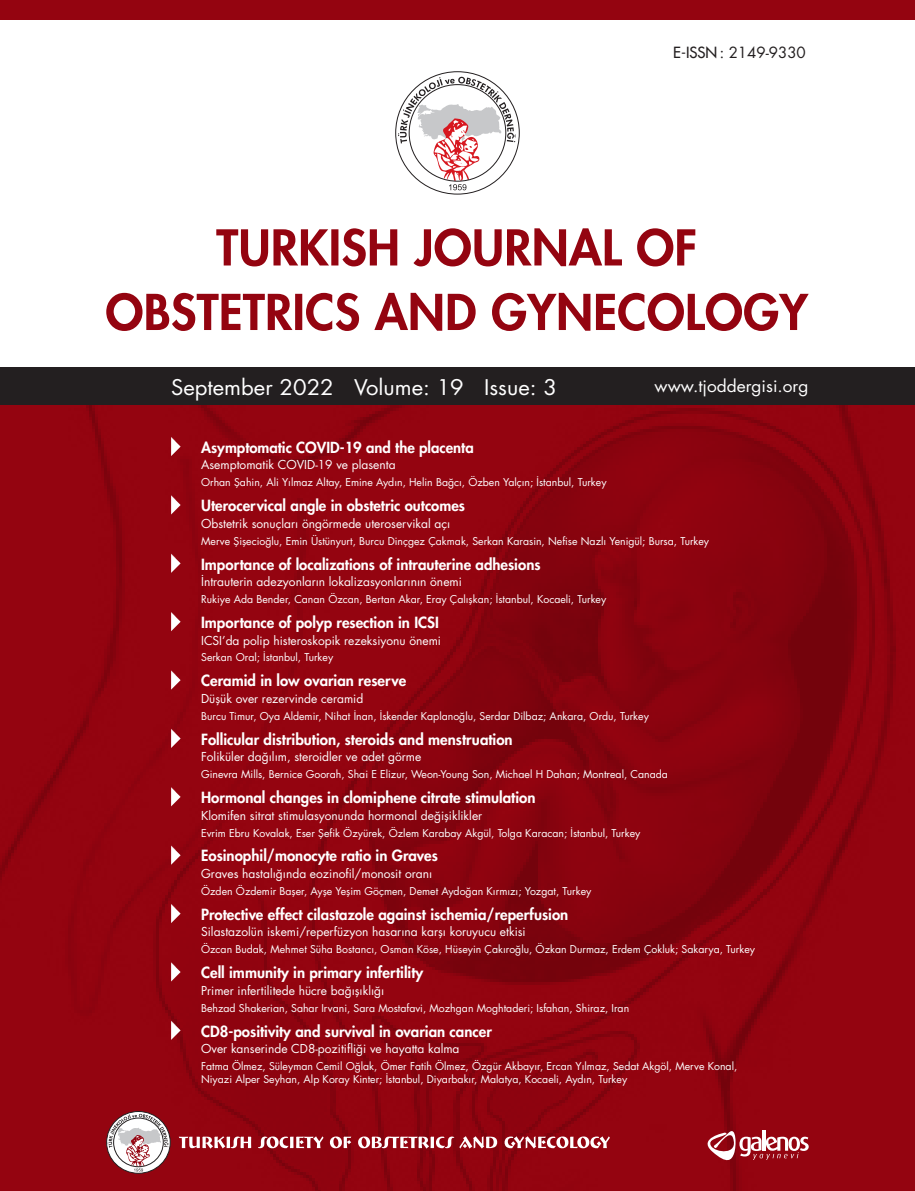
<style>
.page{position:relative;width:915px;height:1191px;background:#fff}
.page>*{position:absolute;margin:0;border:0;box-sizing:border-box;transform-origin:0 0}
.t1{font:21px "Futura Std";color:#fff;scale:1.05 1}
.t2{font:16.5px "Futura Std";color:#fff;scale:1.05 1}
.KPK-1{font:800 15px "Futura Std";color:#fff}
.t3{font:15px "Futura Std";color:#231f20}
.KPK-1-2{font:800 14.85px "Futura Std";color:#fff}
.KPK-2{font:12px "Futura Std";color:#fff}
.KPK-3{font:10.5px/12.6px "Futura Std";color:#fff}
.s1{font-weight:500}
.s2{font-size:15px}
.s3{font-size:14.85px}
</style>
<div class="page">
<img style="left:0;top:404px;width:914px;height:787px">
<svg style="left:106px;top:293px;width:702px;height:38px"></svg>
<svg style="left:216px;top:228px;width:479px;height:38px"></svg>
<svg style="left:395px;top:72px;width:124px;height:122px"></svg>
<svg style="left:398px;top:77px;width:117px;height:113px"></svg>
<div style="left:0;top:0;width:914px;height:20px;background:#940410"></div>
<div style="left:0;top:367px;width:914px;height:37px;background:#231f20"></div>
<div style="left:106px;top:1111px;width:64px;height:62px;border:1px solid #231f20;border-radius:50%"></div>
<svg style="left:108px;top:1113px;width:61px;height:58px"></svg>
<svg style="left:179px;top:1136px;width:430px;height:12px"></svg>
<svg style="left:696px;top:1125px;width:112px;height:39px"></svg>
<svg style="left:171px;top:437px;width:9px;height:19px"></svg>
<svg style="left:171px;top:495px;width:9px;height:19px"></svg>
<svg style="left:171px;top:554px;width:9px;height:19px"></svg>
<svg style="left:171px;top:612px;width:9px;height:19px"></svg>
<svg style="left:171px;top:670px;width:9px;height:19px"></svg>
<svg style="left:171px;top:729px;width:9px;height:19px"></svg>
<svg style="left:171px;top:787px;width:9px;height:19px"></svg>
<svg style="left:171px;top:845px;width:9px;height:19px"></svg>
<svg style="left:171px;top:904px;width:9px;height:19px"></svg>
<svg style="left:171px;top:962px;width:9px;height:19px"></svg>
<svg style="left:171px;top:1021px;width:9px;height:19px"></svg>
<p class="t3" style="left:673px;top:43px;width:134px"><span class="s1">E-ISSN :</span> 2149-9330</p>
<p class="t1" style="left:171px;top:373px;width:369px">September 2022 Volume: 19 Issue: 3</p>
<p class="t2" style="left:654px;top:375px;width:148px">www.tjoddergisi.org</p>
<p class="KPK-1-2" style="left:201px;top:438px;width:274px">Asymptomatic COVID-19 and the placenta</p>
<p class="KPK-2" style="left:201px;top:457px;width:196px">Asemptomatik COVID-19 ve plasenta</p>
<p class="KPK-3" style="left:201px;top:476px;width:407px">Orhan Şahin, Ali Yılmaz Altay, Emine Aydın, Helin Bağcı, Özben Yalçın; İstanbul, Turkey</p>
<p class="KPK-1-2" style="left:201px;top:496px;width:265px"><span class="s2">Uterocervical a</span>ngle in obstetric outcome<span class="s2">s</span></p>
<p class="KPK-2" style="left:201px;top:516px;width:250px">Obstetrik sonuçları öngörmede uteroservikal açı</p>
<p class="KPK-3" style="left:201px;top:534px;width:509px">Merve Şişecioğlu, Emin Üstünyurt, Burcu Dinçgez Çakmak, Serkan Karasin, Nefise Nazlı Yenigül; Bursa, Turkey</p>
<p class="KPK-1" style="left:201px;top:554px;width:341px">Importance o<span class="s3">f localization</span>s of intrauterine adhesions</p>
<p class="KPK-2" style="left:201px;top:574px;width:262px">İntrauterin adezyonların lokalizasyonlarının önemi</p>
<p class="KPK-3" style="left:201px;top:593px;width:406px">Rukiye Ada Bender, Canan Özcan, Bertan Akar, Eray Çalışkan; İstanbul, Kocaeli, Turkey</p>
<p class="KPK-1" style="left:201px;top:613px;width:239px">Importance of po<span class="s3">lyp</span> resection in ICSI</p>
<p class="KPK-2" style="left:201px;top:632px;width:241px">ICSI’da polip histeroskopik rezeksiyonu önemi</p>
<p class="KPK-3" style="left:201px;top:651px;width:134px">Serkan Oral; İstanbul, Turkey</p>
<p class="KPK-1" style="left:201px;top:671px;width:206px">Ceramid in l<span class="s3">ow ova</span>rian reserve</p>
<p class="KPK-2" style="left:201px;top:691px;width:164px">Düşük over rezervinde ceramid</p>
<p class="KPK-3" style="left:201px;top:709px;width:449px">Burcu Timur, Oya Aldemir, Nihat İnan, İskender Kaplanoğlu, Serdar Dilbaz; Ankara, Ordu, Turkey</p>
<p class="KPK-1" style="left:201px;top:729px;width:313px">Follicular distribution, <span class="s3">steroi</span>ds and menstruation</p>
<p class="KPK-2" style="left:201px;top:749px;width:222px">Foliküler dağılım, steroidler ve adet görme</p>
<p class="KPK-3" style="left:201px;top:768px;width:468px">Ginevra Mills, Bernice Goorah, Shai E Elizur, Weon-Young Son, Michael H Dahan; Montreal, Canada</p>
<p class="KPK-1" style="left:201px;top:788px;width:336px">Hormonal change<span class="s3">s in clomiphe</span>ne citrate stimulation</p>
<p class="KPK-2" style="left:201px;top:807px;width:282px">Klomifen sitrat stimulasyonunda hormonal değişiklikler</p>
<p class="KPK-3" style="left:201px;top:826px;width:440px">Evrim Ebru Kovalak, Eser Şefik Özyürek, Özlem Karabay Akgül, Tolga Karacan; İstanbul, Turkey</p>
<p class="KPK-1" style="left:201px;top:846px;width:238px">Eosinophil/mo<span class="s3">nocyte ra</span>tio in Graves</p>
<p class="KPK-2" style="left:201px;top:866px;width:232px">Graves hastalığında eozinofil/monosit oranı</p>
<p class="KPK-3" style="left:201px;top:885px;width:391px">Özden Özdemir Başer, Ayşe Yeşim Göçmen, Demet Aydoğan Kırmızı; Yozgat, Turkey</p>
<p class="KPK-1" style="left:201px;top:904px;width:368px">Protective effect c<span class="s3">ilastazo</span>le against ischemia/reperfusion</p>
<p class="KPK-2" style="left:201px;top:924px;width:326px">Silastazolün iskemi/reperfüzyon hasarına karşı koruyucu etkisi</p>
<p class="KPK-3" style="left:201px;top:943px;width:555px">Özcan Budak, Mehmet Süha Bostancı, Osman Köse, Hüseyin Çakıroğlu, Özkan Durmaz, Erdem Çokluk; Sakarya, Turkey</p>
<p class="KPK-1" style="left:201px;top:963px;width:224px">Cell immunity in <span class="s3">prim</span>ary infertility</p>
<p class="KPK-2" style="left:201px;top:982px;width:185px">Primer infertilitede hücre bağışıklığı</p>
<p class="KPK-3" style="left:201px;top:1001px;width:429px">Behzad Shakerian, Sahar Irvani, Sara Mostafavi, Mozhgan Moghtaderi; Isfahan, Shiraz, Iran</p>
<p class="KPK-1" style="left:201px;top:1021px;width:292px">CD8-positivity and sur<span class="s3">vival</span> in ovarian cancer</p>
<p class="KPK-2" style="left:201px;top:1041px;width:260px">Over kanserinde CD8-pozitifliği ve hayatta kalma</p>
<p class="KPK-3" style="left:201px;top:1060px;width:537px">Fatma Ölmez, Süleyman Cemil Oğlak, Ömer Fatih Ölmez, Özgür Akbayır, Ercan Yılmaz, Sedat Akgöl, Merve Konal,<br>Niyazi Alper Seyhan, Alp Koray Kinter; İstanbul, Diyarbakır, Malatya, Kocaeli, Aydın, Turkey</p>
</div>
